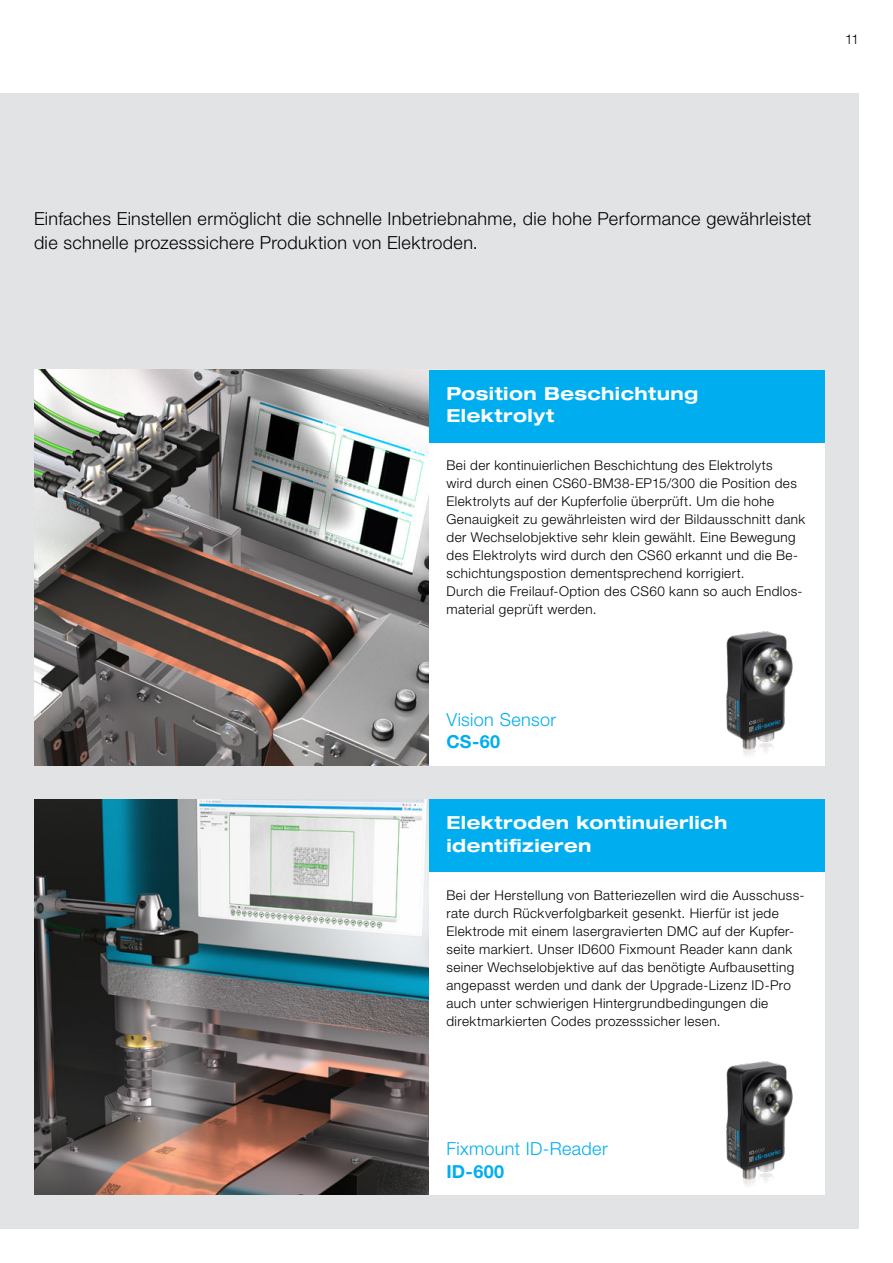
<style>
.page{position:relative;width:893px;height:1263px;background:#fff}
.page>*{position:absolute;margin:0;border:0;box-sizing:border-box;transform-origin:0 0}
.t1{font:300 18px/24px "Helvetica Neue LTW1 G";letter-spacing:.02em;color:#000}
.t2{font:700 expanded 18px/22.5px "Helvetica Neue LTW1 G";letter-spacing:.025em;color:#fff}
.t3{font:300 18px "Helvetica Neue LTW1 G";letter-spacing:.02em;color:#00aeef}
.t4{font:700 18px "Helvetica Neue LTW1 G";letter-spacing:.025em;color:#00aeef}
.t5{font:300 13.5px/18px "Helvetica Neue LTW1 G";letter-spacing:.03em;color:#000}
</style>
<div class="page">
<div style="left:0;top:94px;width:859px;height:1135px;background:#e2e3e4"></div>
<img style="left:34px;top:799px;width:395px;height:396px">
<div style="left:429px;top:799px;width:396px;height:396px;background:#fff"></div>
<div style="left:429px;top:799px;width:396px;height:73px;background:#00aeef"></div>
<img style="left:34px;top:370px;width:395px;height:395px">
<div style="left:429px;top:370px;width:396px;height:395px;background:#fff"></div>
<div style="left:429px;top:370px;width:396px;height:72px;background:#00aeef"></div>
<img style="left:726px;top:1061px;width:67px;height:125px">
<img style="left:726px;top:631px;width:67px;height:125px">
<p class="t5" style="left:845px;top:30px;width:15px">11</p>
<h1 class="t1" style="left:34px;top:207px;width:779px">Einfaches Einstellen ermöglicht die schnelle Inbetriebnahme, die hohe Performance gewährleistet die schnelle prozesssichere Produktion von Elektroden.</h1>
<h1 class="t2" style="left:446px;top:381px;width:253px">Position Beschichtung<br>Elektrolyt</h1>
<p class="t5" style="left:446px;top:456px;width:360px">Bei der kontinuierlichen Beschichtung des Elektrolyts<br>wird durch einen CS60-BM38-EP15/300 die Position des Elektrolyts auf der Kupferfolie überprüft. Um die hohe Genauigkeit zu gewährleisten wird der Bildausschnitt dank der Wechselobjektive sehr klein gewählt. Eine Bewegung des Elektrolyts wird durch den CS60 erkannt und die Be&shy;schichtungspostion dementsprechend korrigiert.<br>Durch die Freilauf-Option des CS60 kann so auch Endlos&shy;material geprüft werden.</p>
<h1 class="t3" style="left:446px;top:708px;width:111px">Vision Sensor</h1>
<h1 class="t4" style="left:446px;top:731px;width:55px">CS-60</h1>
<h1 class="t2" style="left:446px;top:811px;width:282px">Elektroden kontinuierlich identifizieren</h1>
<p class="t5" style="left:446px;top:886px;width:360px">Bei der Herstellung von Batteriezellen wird die Ausschuss&shy;rate durch Rückverfolgbarkeit gesenkt. Hierfür ist jede Elektrode mit einem lasergravierten DMC auf der Kupfer&shy;seite markiert. Unser ID600 Fixmount Reader kann dank seiner Wechselobjektive auf das benötigte Aufbausetting angepasst werden und dank der Upgrade-Lizenz ID-Pro auch unter schwierigen Hintergrundbedingungen die direktmarkierten Codes prozesssicher lesen.</p>
<h1 class="t3" style="left:446px;top:1138px;width:163px">Fixmount ID-Reader</h1>
<h1 class="t4" style="left:446px;top:1160px;width:59px">ID-600</h1>
</div>
